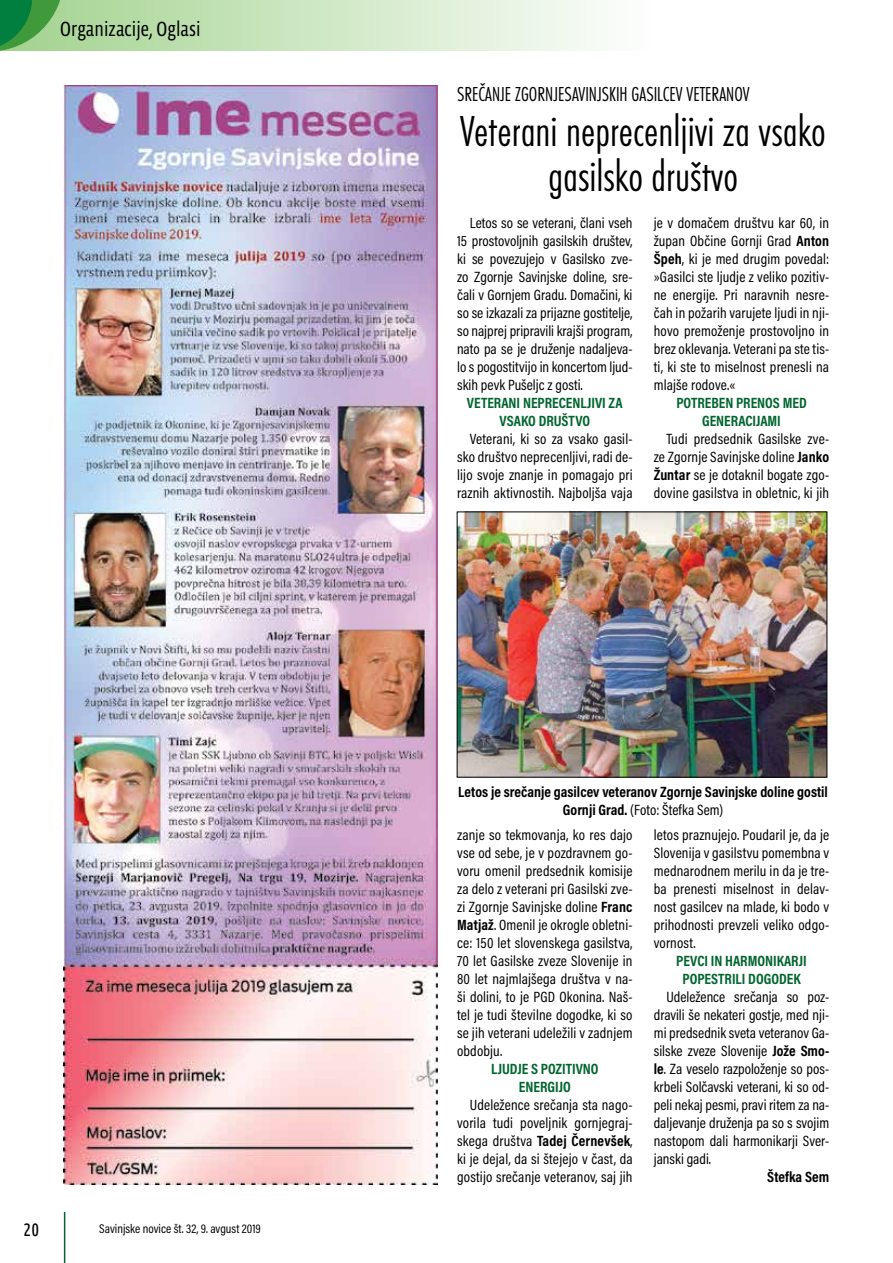
<style>
.page{position:relative;width:893px;height:1263px;background:#fff}
.page>*{position:absolute;margin:0;border:0;box-sizing:border-box;transform-origin:0 0}
.t1{font:45px/45px "Futura TEE Ligh Cond";color:#000;text-align:center}
.t2{font:21px "Futura TEE Ligh Cond";color:#000}
.t3{font:21px "Vista Sans Nar OTCE";color:#000}
.t4{font:18px "Ubuntu Condensed";color:#000}
.t5{font:15px/18px "Acumin Pro Cond";letter-spacing:.01em;color:#000;text-align:justify}
.t6{font:700 15px/18px "Acumin Pro Cond";color:#00652e;text-align:center}
.t7{font:700 15px/18px "Acumin Pro Cond";color:#000;text-align:center}
.t8{font:12.75px "Acumin Pro Cond";color:#000}
.s1{font-weight:700}
.s2{font-weight:400}
</style>
<div class="page">
<div style="left:0;top:0;width:652px;height:51px;background:linear-gradient(to right,#a2d28e,#fefefd)"></div>
<hr style="left:64px;top:1212px;width:1px;height:51px;background:#00652e">
<svg style="left:0;top:0;width:64px;height:51px;background:#50a65b"></svg>
<img style="left:459px;top:514px;width:366px;height:261px">
<div style="left:457px;top:512px;width:370px;height:265px;border:1px solid #000"></div>
<img style="left:64px;top:85px;width:373px;height:1099px">
<h2 class="t3" style="left:60px;top:17px;width:142px">Organizacije, Oglasi</h2>
<p class="t4" style="left:24px;top:1219px;width:17px">20</p>
<p class="t8" style="left:99px;top:1221px;width:163px">Savinjske novice št. 32, 9. avgust 2019</p>
<h2 class="t2" style="left:457px;top:82px;width:294px">SREČANJE ZGORNJESAVINJSKIH GASILCEV VETERANOV</h2>
<h1 class="t1" style="left:460px;top:108px;width:367px">Veterani neprecenljivi za vsako gasilsko društvo</h1>
<p class="t5" style="left:457px;top:214px;width:177px;text-indent:13px">Letos so se veterani, člani vseh 15 prostovoljnih gasilskih društev, ki se povezujejo v Gasilsko zve&shy;zo Zgornje Savinjske doline, sre&shy;čali v Gornjem Gradu. Domačini, ki so se izkazali za prijazne gostitelje, so najprej pripravili krajši program, nato pa se je druženje nadaljeva&shy;lo s pogostitvijo in koncertom ljud&shy;skih pevk Pušeljc z gosti.</p>
<p class="t6" style="left:467px;top:394px;width:157px">VETERANI NEPRECENLJIVI ZA<br>VSAKO DRUŠTVO</p>
<p class="t5" style="left:457px;top:430px;width:177px;text-indent:13px">Veterani, ki so za vsako gasil&shy;sko društvo neprecenljivi, radi de&shy;lijo svoje znanje in pomagajo pri raznih aktivnostih. Najboljša vaja</p>
<p class="t5" style="left:654px;top:214px;width:177px">je v domačem društvu kar 60, in župan Občine Gornji Grad <span class="s1">Anton Špeh</span>, ki je med drugim povedal: »Gasilci ste ljudje z veliko pozitiv&shy;ne energije. Pri naravnih nesre&shy;čah in požarih varujete ljudi in nji&shy;hovo premoženje prostovoljno in brez oklevanja. Veterani pa ste tis&shy;ti, ki ste to miselnost prenesli na mlajše rodove.«</p>
<p class="t6" style="left:676px;top:394px;width:132px">POTREBEN PRENOS MED<br>GENERACIJAMI</p>
<p class="t5" style="left:654px;top:430px;width:177px;text-indent:13px">Tudi predsednik Gasilske zve&shy;ze Zgornje Savinjske doline <span class="s1">Janko Žuntar</span> se je dotaknil bogate zgo&shy;dovine gasilstva in obletnic, ki jih</p>
<p class="t7" style="left:458px;top:782px;width:371px">Letos je srečanje gasilcev veteranov Zgornje Savinjske doline gostil<br>Gornji Grad. <span class="s2">(Foto: Štefka Sem)</span></p>
<p class="t5" style="left:457px;top:826px;width:177px">zanje so tekmovanja, ko res dajo vse od sebe, je v pozdravnem go&shy;voru omenil predsednik komisije za delo z veterani pri Gasilski zve&shy;zi Zgornje Savinjske doline <span class="s1">Franc Matjaž</span>. Omenil je okrogle obletni&shy;ce: 150 let slovenskega gasilstva, 70 let Gasilske zveze Slovenije in 80 let najmlajšega društva v na&shy;ši dolini, to je PGD Okonina. Naš&shy;tel je tudi številne dogodke, ki so se jih veterani udeležili v zadnjem obdobju.</p>
<p class="t6" style="left:491px;top:1060px;width:109px">LJUDJE S POZITIVNO<br>ENERGIJO</p>
<p class="t5" style="left:457px;top:1096px;width:177px;text-indent:13px">Udeležence srečanja sta nago&shy;vorila tudi poveljnik gornjegraj&shy;skega društva <span class="s1">Tadej Černevšek</span>, ki je dejal, da si štejejo v čast, da gostijo srečanje veteranov, saj jih</p>
<p class="t5" style="left:654px;top:826px;width:177px">letos praznujejo. Poudaril je, da je Slovenija v gasilstvu pomembna v mednarodnem merilu in da je tre&shy;ba prenesti miselnost in delav&shy;nost gasilcev na mlade, ki bodo v prihodnosti prevzeli veliko odgo&shy;vornost.</p>
<p class="t6" style="left:676px;top:952px;width:132px">PEVCI IN HARMONIKARJI<br>POPESTRILI DOGODEK</p>
<p class="t5" style="left:654px;top:988px;width:177px;text-indent:13px">Udeležence srečanja so poz&shy;dravili še nekateri gostje, med nji&shy;mi predsednik sveta veteranov Ga&shy;silske zveze Slovenije <span class="s1">Jože Smo&shy;le</span>. Za veselo razpoloženje so pos&shy;krbeli Solčavski veterani, ki so od&shy;peli nekaj pesmi, pravi ritem za na&shy;daljevanje druženja pa so s svojim nastopom dali harmonikarji Sver&shy;janski gadi.</p>
<p class="t7" style="left:767px;top:1168px;width:64px">Štefka Sem</p>
</div>
